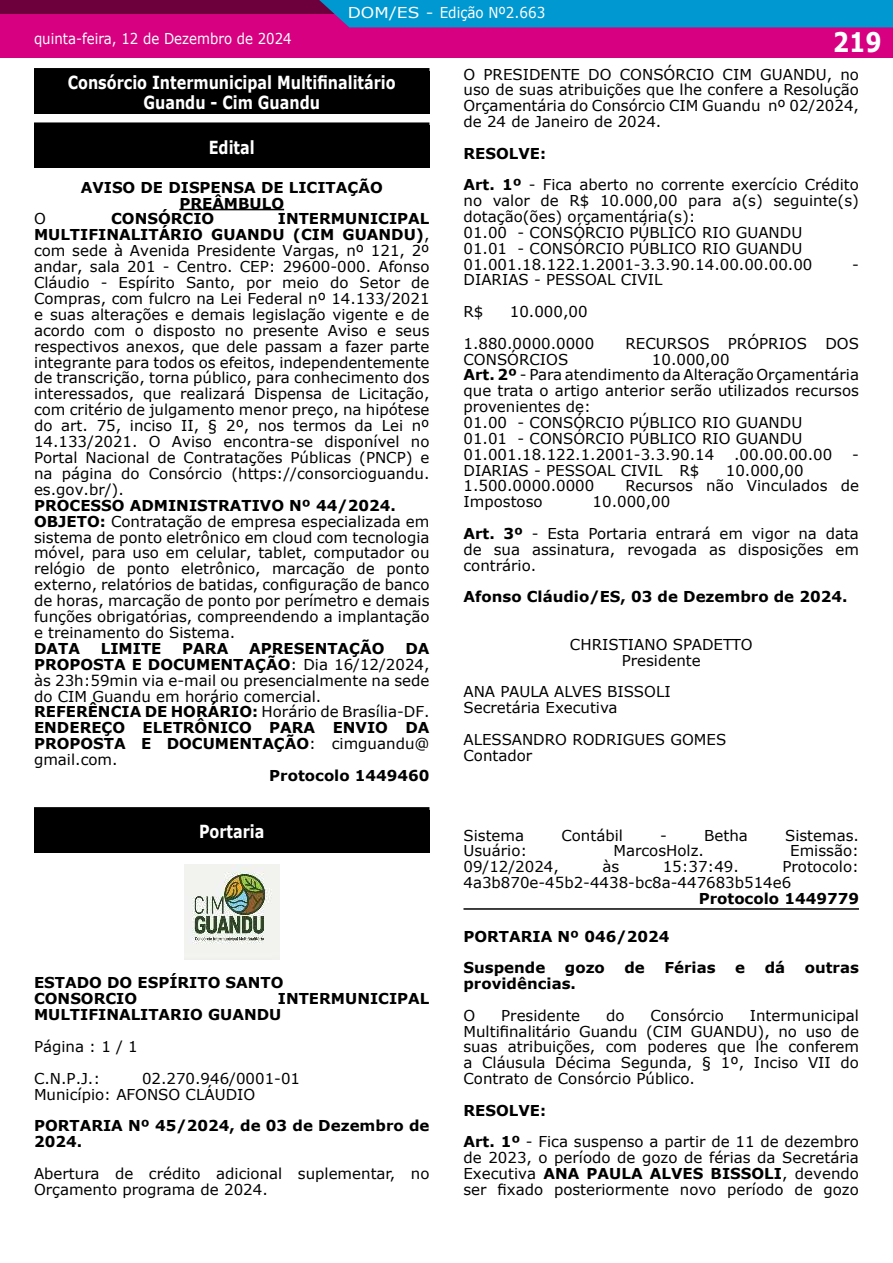
<style>
.page{position:relative;width:893px;height:1263px;background:#fff}
.page>*{position:absolute;margin:0;border:0;box-sizing:border-box;transform-origin:0 0}
.t1{font:700 27px "Verdana";color:#fff;scale:.85 1}
.t2{font:700 18px/19.5px "Verdana";color:#fff;text-align:center;scale:.8 1}
.t3{font:15px/15.9px "Verdana";color:#000}
.t4{font:700 15px/15.9px "Verdana";color:#000}
.t5{font:15px "Verdana";color:#fff;scale:.89 1}
.t6{font:15px "Verdana";color:#fff;scale:1.14 1}
.s1{font-weight:700}
</style>
<div class="page">
<div style="left:1px;top:0;width:892px;height:57px;background:#d60080"></div>
<div style="left:1px;top:0;width:892px;height:14px;background:#6d003c"></div>
<div style="left:319px;top:0;width:574px;height:27px;background:#0098d1"></div>
<hr style="left:0;top:0;width:1px;height:57px;background:#d60080">
<svg style="left:0;top:0;width:1px;height:14px"></svg>
<hr style="left:179px;top:209px;width:105px;height:1px;background:#000">
<div style="left:34px;top:71px;width:395px;height:43px;background:#000"></div>
<div style="left:34px;top:68px;width:395px;height:6px;background:#000"></div>
<div style="left:34px;top:125px;width:395px;height:43px;background:#000"></div>
<div style="left:34px;top:122px;width:395px;height:6px;background:#000"></div>
<div style="left:34px;top:810px;width:395px;height:43px;background:#000"></div>
<div style="left:34px;top:807px;width:395px;height:6px;background:#000"></div>
<img style="left:184px;top:864px;width:95px;height:95px">
<hr style="left:463px;top:908px;width:396px;height:2px;background:#000">
<p class="t6" style="left:348px;top:2px;width:175px">DOM/ES - Edição Nº2.663</p>
<p class="t5" style="left:34px;top:28px;width:291px">quinta-feira, 12 de Dezembro de 2024</p>
<p class="t2" style="left:68px;top:73px;width:412px">Consórcio Intermunicipal Multifinalitário<br>Guandu - Cim Guandu</p>
<p class="t2" style="left:209px;top:137px;width:59px">Edital</p>
<p class="t4" style="left:81px;top:179px;width:304px;text-align:center">AVISO DE DISPENSA DE LICITAÇÃO<br>PREÂMBULO</p>
<p class="t3" style="left:34px;top:211px;width:13px">O</p>
<p class="t4" style="left:111px;top:211px;width:105px">CONSÓRCIO</p>
<p class="t3" style="left:34px;top:211px;width:397px;text-align:justify;text-indent:244px"><span class="s1">INTERMUNICIPAL MULTIFINALITÁRIO GUANDU (CIM GUANDU)</span>, com sede à Avenida Presidente Vargas, nº 121, 2º andar, sala 201 - Centro. CEP: 29600-000. Afonso Cláudio - Espírito Santo, por meio do Setor de Compras, com fulcro na Lei Federal nº 14.133/2021 e suas alterações e demais legislação vigente e de acordo com o disposto no presente Aviso e seus respectivos anexos, que dele passam a fazer parte integrante para todos os efeitos, independentemente de transcrição, torna público, para conhecimento dos interessados, que realizará Dispensa de Licitação, com critério de julgamento menor preço, na hipótese do art. 75, inciso II, § 2º, nos termos da Lei nº 14.133/2021. O Aviso encontra-se disponível no Portal Nacional de Contratações Públicas (PNCP) e na página do Consórcio (https://consorcioguandu. es.gov.br/).</p>
<p class="t3" style="left:34px;top:497px;width:397px"><span class="s1">PROCESSO ADMINISTRATIVO Nº 44/2024.<br>OBJETO:</span> Contratação de empresa especializada em sistema de ponto eletrônico em cloud com tecnologia móvel, para uso em celular, tablet, computador ou relógio de ponto eletrônico, marcação de ponto externo, relatórios de batidas, configuração de banco de horas, marcação de ponto por perímetro e demais funções obrigatórias, compreendendo a implantação e treinamento do Sistema.</p>
<p class="t4" style="left:34px;top:640px;width:47px">DATA</p>
<p class="t4" style="left:101px;top:640px;width:62px">LIMITE</p>
<p class="t4" style="left:182px;top:640px;width:48px">PARA</p>
<p class="t4" style="left:249px;top:640px;width:137px">APRESENTAÇÃO</p>
<p class="t3" style="left:34px;top:640px;width:397px;text-indent:371px"><span class="s1">DA<br>PROPOSTA E DOCUMENTAÇÃO</span>: Dia 16/12/2024, às 23h:59min via e-mail ou presencialmente na sede do CIM Guandu em horário comercial.<br><span class="s1">REFERÊNCIA DE HORÁRIO:</span> Horário de Brasília-DF.<br><span class="s1">ENDEREÇO ELETRÔNICO PARA ENVIO DA<br>PROPOSTA E DOCUMENTAÇÃO</span>: cimguandu@ gmail.com.</p>
<p class="t4" style="left:269px;top:767px;width:162px">Protocolo 1449460</p>
<p class="t2" style="left:199px;top:821px;width:83px">Portaria</p>
<p class="t4" style="left:34px;top:974px;width:251px">ESTADO DO ESPÍRITO SANTO<br>CONSORCIO</p>
<p class="t4" style="left:34px;top:990px;width:397px;text-indent:244px">INTERMUNICIPAL<br>MULTIFINALITARIO GUANDU</p>
<p class="t3" style="left:34px;top:1030px;width:105px;line-height:31.8px">Página : 1 / 1<br>C.N.P.J.:</p>
<p class="t3" style="left:34px;top:1070px;width:268px;text-indent:108px">02.270.946/0001-01<br>Município: AFONSO CLÁUDIO</p>
<p class="t4" style="left:34px;top:1118px;width:397px">PORTARIA Nº 45/2024, de 03 de Dezembro de<br>2024.</p>
<p class="t3" style="left:34px;top:1165px;width:397px">Abertura de crédito adicional suplementar, no<br>Orçamento programa de 2024.</p>
<h1 class="t1" style="left:833px;top:23px;width:59px">219</h1>
<p class="t3" style="left:463px;top:66px;width:397px;text-align:justify">O PRESIDENTE DO CONSÓRCIO CIM GUANDU, no uso de suas atribuições que lhe confere a Resolução Orçamentária do Consórcio CIM Guandu nº 02/2024, de 24 de Janeiro de 2024.</p>
<p class="t3" style="left:463px;top:137px;width:397px;line-height:31.7px"><span class="s1">RESOLVE:<br>Art. 1º</span> - Fica aberto no corrente exercício Crédito</p>
<p class="t3" style="left:463px;top:193px;width:397px">no valor de R$ 10.000,00 para a(s) seguinte(s) dotação(ões) orçamentária(s):<br>01.00 - CONSÓRCIO PÚBLICO RIO GUANDU<br>01.01 - CONSÓRCIO PÚBLICO RIO GUANDU 01.001.18.122.1.2001-3.3.90.14.00.00.00.00</p>
<p class="t3" style="left:852px;top:256px;width:8px">-</p>
<p class="t3" style="left:463px;top:264px;width:200px;line-height:31.7px">DIARIAS - PESSOAL CIVIL<br>R$</p>
<p class="t3" style="left:463px;top:296px;width:132px;line-height:31.7px;text-indent:46px">10.000,00<br>1.880.0000.0000</p>
<p class="t3" style="left:625px;top:335px;width:235px">RECURSOS PRÓPRIOS DOS</p>
<p class="t3" style="left:463px;top:351px;width:106px">CONSÓRCIOS</p>
<p class="t3" style="left:463px;top:351px;width:397px;text-indent:188px">10.000,00<br><span class="s1">Art. 2º</span> - Para atendimento da Alteração Orçamentária que trata o artigo anterior serão utilizados recursos provenientes de:<br>01.00 - CONSÓRCIO PÚBLICO RIO GUANDU<br>01.01 - CONSÓRCIO PÚBLICO RIO GUANDU 01.001.18.122.1.2001-3.3.90.14</p>
<p class="t3" style="left:734px;top:446px;width:100px">.00.00.00.00</p>
<p class="t3" style="left:852px;top:446px;width:8px">-</p>
<p class="t3" style="left:463px;top:462px;width:237px">DIARIAS - PESSOAL CIVIL R$</p>
<p class="t3" style="left:726px;top:462px;width:79px">10.000,00</p>
<p class="t3" style="left:463px;top:478px;width:132px">1.500.0000.0000</p>
<p class="t3" style="left:625px;top:478px;width:235px">Recursos não Vinculados de</p>
<p class="t3" style="left:463px;top:494px;width:81px">Impostoso</p>
<p class="t3" style="left:463px;top:486px;width:397px;line-height:31.7px;text-indent:129px">10.000,00<br><span class="s1">Art. 3º</span> - Esta Portaria entrará em vigor na data</p>
<p class="t3" style="left:463px;top:541px;width:397px">de sua assinatura, revogada as disposições em contrário.</p>
<p class="t4" style="left:463px;top:588px;width:385px">Afonso Cláudio/ES, 03 de Dezembro de 2024.</p>
<p class="t3" style="left:570px;top:636px;width:184px;text-align:center">CHRISTIANO SPADETTO<br>Presidente</p>
<p class="t3" style="left:463px;top:684px;width:209px">ANA PAULA ALVES BISSOLI<br>Secretária Executiva</p>
<p class="t3" style="left:463px;top:731px;width:264px">ALESSANDRO RODRIGUES GOMES<br>Contador</p>
<p class="t3" style="left:463px;top:827px;width:62px">Sistema</p>
<p class="t3" style="left:561px;top:827px;width:63px">Contábil</p>
<p class="t3" style="left:660px;top:827px;width:8px">-</p>
<p class="t3" style="left:704px;top:827px;width:45px">Betha</p>
<p class="t3" style="left:785px;top:827px;width:75px">Sistemas.</p>
<p class="t3" style="left:463px;top:843px;width:65px">Usuário:</p>
<p class="t3" style="left:613px;top:843px;width:92px">MarcosHolz.</p>
<p class="t3" style="left:790px;top:843px;width:70px">Emissão:</p>
<p class="t3" style="left:463px;top:859px;width:97px">09/12/2024,</p>
<p class="t3" style="left:602px;top:859px;width:18px">às</p>
<p class="t3" style="left:663px;top:859px;width:78px">15:37:49.</p>
<p class="t3" style="left:463px;top:859px;width:397px;text-indent:319px">Protocolo:<br>4a3b870e-45b2-4438-bc8a-447683b514e6</p>
<p class="t4" style="left:699px;top:890px;width:162px">Protocolo 1449779</p>
<p class="t4" style="left:463px;top:920px;width:207px;line-height:31.7px">PORTARIA Nº 046/2024<br>Suspende</p>
<p class="t4" style="left:565px;top:959px;width:42px">gozo</p>
<p class="t4" style="left:624px;top:959px;width:22px">de</p>
<p class="t4" style="left:664px;top:959px;width:53px">Férias</p>
<p class="t4" style="left:735px;top:959px;width:11px">e</p>
<p class="t4" style="left:765px;top:959px;width:22px">dá</p>
<p class="t4" style="left:805px;top:959px;width:56px">outras</p>
<p class="t4" style="left:463px;top:975px;width:114px">providências.</p>
<p class="t3" style="left:463px;top:1007px;width:13px">O</p>
<p class="t3" style="left:501px;top:1007px;width:80px">Presidente</p>
<p class="t3" style="left:606px;top:1007px;width:20px">do</p>
<p class="t3" style="left:650px;top:1007px;width:75px">Consórcio</p>
<p class="t3" style="left:463px;top:1007px;width:397px;text-align:justify;text-indent:286px">Intermunicipal Multifinalitário Guandu (CIM GUANDU), no uso de suas atribuições, com poderes que lhe conferem a Cláusula Décima Segunda, § 1º, Inciso VII do Contrato de Consórcio Público.</p>
<p class="t3" style="left:463px;top:1094px;width:397px;line-height:31.7px"><span class="s1">RESOLVE:<br>Art. 1º</span> - Fica suspenso a partir de 11 de dezembro</p>
<p class="t3" style="left:463px;top:1150px;width:397px;text-align:justify">de 2023, o período de gozo de férias da Secretária Executiva <span class="s1">ANA PAULA ALVES BISSOLI</span>, devendo ser fixado posteriormente novo período de gozo</p>
</div>
